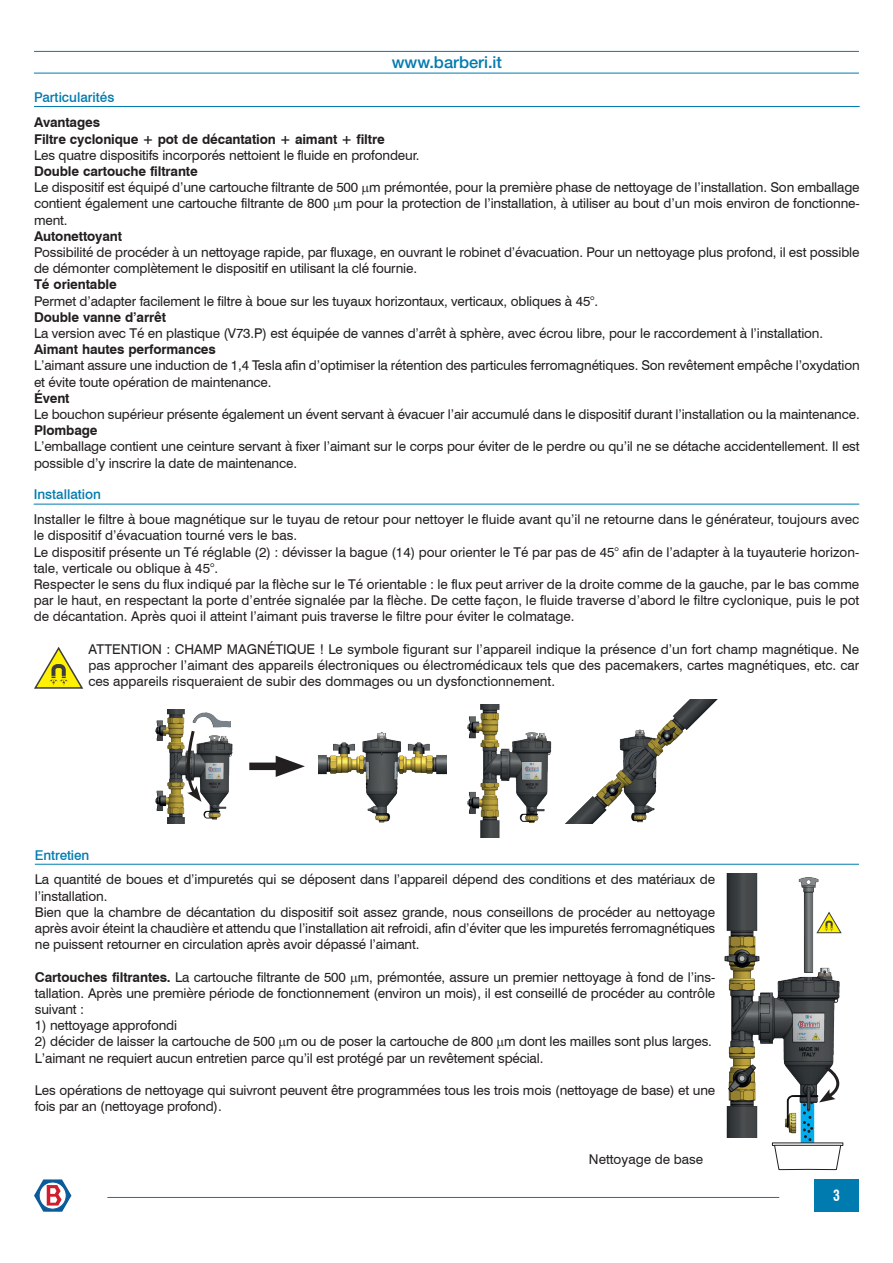
<style>
.page{position:relative;width:893px;height:1263px;background:#fff}
.page>*{position:absolute;margin:0;border:0;box-sizing:border-box;transform-origin:0 0}
.t1{font:500 16.5px "Helvetica Neue LT Std";color:#007bb0}
.t2{font:700 condensed 15px "Swiss 721 BT";color:#fff;scale:.9 1}
.t3{font:13.5px/16.2px "Swiss 721 BT";letter-spacing:-.01em;color:#231f20}
.t4{font:700 13.5px/16.2px "Swiss 721 BT";letter-spacing:-.01em;color:#231f20}
.t5{font:500 13.5px "Swiss 721 BT";color:#007bb0}
.s1{font-weight:700}
</style>
<div class="page">
<svg style="left:34px;top:646px;width:50px;height:43px"></svg>
<img style="left:155px;top:709px;width:78px;height:114px">
<img style="left:318px;top:732px;width:128px;height:91px">
<img style="left:566px;top:699px;width:152px;height:124px">
<img style="left:467px;top:704px;width:85px;height:134px">
<svg style="left:181px;top:728px;width:20px;height:74px"></svg>
<img style="left:192px;top:710px;width:38px;height:21px">
<div style="left:249px;top:762px;width:39px;height:8px;background:#231f20"></div>
<svg style="left:276px;top:756px;width:29px;height:21px"></svg>
<img style="left:724px;top:874px;width:116px;height:263px">
<svg style="left:771px;top:1064px;width:73px;height:107px"></svg>
<svg style="left:816px;top:911px;width:26px;height:22px"></svg>
<div style="left:814px;top:1179px;width:45px;height:33px;background:#007bb0"></div>
<svg style="left:34px;top:1179px;width:37px;height:33px"></svg>
<hr style="left:34px;top:51px;width:825px;height:1px;background:#007bb0">
<hr style="left:34px;top:73px;width:825px;height:1px;background:#007bb0">
<hr style="left:107px;top:1197px;width:672px;height:1px;background:#007bb0">
<hr style="left:34px;top:504px;width:825px;height:1px;background:#007bb0">
<hr style="left:34px;top:106px;width:826px;height:1px;background:#007bb0">
<hr style="left:35px;top:864px;width:824px;height:1px;background:#007bb0">
<p class="t1" style="left:392px;top:52px;width:112px">www.barberi.it</p>
<p class="t5" style="left:34px;top:89px;width:82px">Particularités</p>
<p class="t4" style="left:34px;top:114px;width:352px">Avantages<br>Filtre cyclonique + pot de décantation + aimant + filtre</p>
<p class="t3" style="left:34px;top:147px;width:387px">Les quatre dispositifs incorporés nettoient le fluide en profondeur.</p>
<p class="t4" style="left:34px;top:163px;width:165px">Double cartouche filtrante</p>
<p class="t3" style="left:34px;top:179px;width:827px;text-align:justify">Le dispositif est équipé d’une cartouche filtrante de 500 m prémontée, pour la première phase de nettoyage de l’installation. Son emballage contient également une cartouche filtrante de 800 m pour la protection de l’installation, à utiliser au bout d’un mois environ de fonctionne&shy;ment.</p>
<p class="t4" style="left:34px;top:228px;width:89px">Autonettoyant</p>
<p class="t3" style="left:34px;top:244px;width:827px">Possibilité de procéder à un nettoyage rapide, par fluxage, en ouvrant le robinet d’évacuation. Pour un nettoyage plus profond, il est possible de démonter complètement le dispositif en utilisant la clé fournie.</p>
<p class="t4" style="left:34px;top:276px;width:84px">Té orientable</p>
<p class="t3" style="left:34px;top:293px;width:566px">Permet d’adapter facilement le filtre à boue sur les tuyaux horizontaux, verticaux, obliques à 45°.</p>
<p class="t4" style="left:34px;top:309px;width:133px">Double vanne d’arrêt</p>
<p class="t3" style="left:34px;top:325px;width:791px">La version avec Té en plastique (V73.P) est équipée de vannes d’arrêt à sphère, avec écrou libre, pour le raccordement à l’installation.</p>
<p class="t4" style="left:34px;top:341px;width:183px">Aimant hautes performances</p>
<p class="t3" style="left:34px;top:357px;width:827px">L’aimant assure une induction de 1,4 Tesla afin d’optimiser la rétention des particules ferromagnétiques. Son revêtement empêche l’oxydation et évite toute opération de maintenance.</p>
<p class="t4" style="left:34px;top:390px;width:37px">Évent</p>
<p class="t3" style="left:34px;top:406px;width:827px">Le bouchon supérieur présente également un évent servant à évacuer l’air accumulé dans le dispositif durant l’installation ou la maintenance.</p>
<p class="t4" style="left:34px;top:422px;width:65px">Plombage</p>
<p class="t3" style="left:34px;top:438px;width:827px">L’emballage contient une ceinture servant à fixer l’aimant sur le corps pour éviter de le perdre ou qu’il ne se détache accidentellement. Il est possible d’y inscrire la date de maintenance.</p>
<p class="t5" style="left:34px;top:486px;width:69px">Installation</p>
<p class="t3" style="left:34px;top:511px;width:827px">Installer le filtre à boue magnétique sur le tuyau de retour pour nettoyer le fluide avant qu’il ne retourne dans le générateur, toujours avec le dispositif d’évacuation tourné vers le bas.<br>Le dispositif présente un Té réglable (2) : dévisser la bague (14) pour orienter le Té par pas de 45° afin de l’adapter à la tuyauterie horizon&shy;tale, verticale ou oblique à 45°.<br>Respecter le sens du flux indiqué par la flèche sur le Té orientable : le flux peut arriver de la droite comme de la gauche, par le bas comme par le haut, en respectant la porte d’entrée signalée par la flèche. De cette façon, le fluide traverse d’abord le filtre cyclonique, puis le pot de décantation. Après quoi il atteint l’aimant puis traverse le filtre pour éviter le colmatage.</p>
<p class="t3" style="left:88px;top:641px;width:772px;text-align:justify">ATTENTION : CHAMP MAGNÉTIQUE ! Le symbole figurant sur l’appareil indique la présence d’un fort champ magnétique. Ne pas approcher l’aimant des appareils électroniques ou électromédicaux tels que des pacemakers, cartes magnétiques, etc. car ces appareils risqueraient de subir des dommages ou un dysfonctionnement.</p>
<p class="t5" style="left:35px;top:847px;width:56px">Entretien</p>
<p class="t3" style="left:35px;top:871px;width:682px">La quantité de boues et d’impuretés qui se déposent dans l’appareil dépend des conditions et des matériaux de l’installation.<br>Bien que la chambre de décantation du dispositif soit assez grande, nous conseillons de procéder au nettoyage après avoir éteint la chaudière et attendu que l’installation ait refroidi, afin d’éviter que les impuretés ferromagnétiques ne puissent retourner en circulation après avoir dépassé l’aimant.</p>
<p class="t3" style="left:35px;top:968px;width:682px;text-align:justify"><span class="s1">Cartouches filtrantes.</span> La cartouche filtrante de 500 m, prémontée, assure un premier nettoyage à fond de l’ins&shy;tallation. Après une première période de fonctionnement (environ un mois), il est conseillé de procéder au contrôle suivant :</p>
<p class="t3" style="left:35px;top:1017px;width:144px">1) nettoyage approfondi</p>
<p class="t3" style="left:35px;top:1033px;width:679px">2) décider de laisser la cartouche de 500 m ou de poser la cartouche de 800 m dont les mailles sont plus larges.<br>L’aimant ne requiert aucun entretien parce qu’il est protégé par un revêtement spécial.</p>
<p class="t3" style="left:35px;top:1082px;width:682px">Les opérations de nettoyage qui suivront peuvent être programmées tous les trois mois (nettoyage de base) et une fois par an (nettoyage profond).</p>
<p class="t3" style="left:589px;top:1151px;width:116px">Nettoyage de base</p>
<p class="t2" style="left:833px;top:1187px;width:9px">3</p>
</div>
